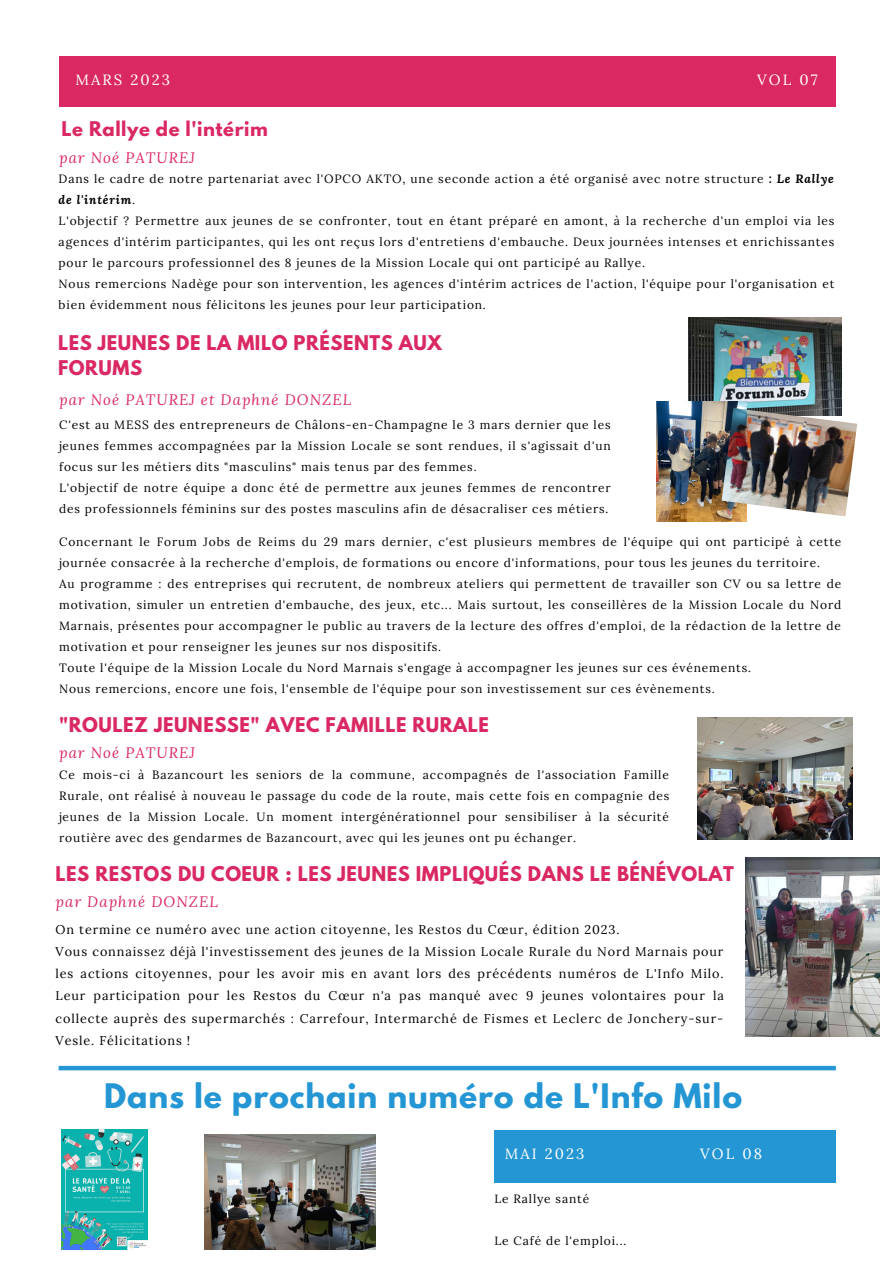
<style>
.page{position:relative;width:893px;height:1264px;background:#fff}
.page>*{position:absolute;margin:0;border:0;box-sizing:border-box;transform-origin:0 0}
.t1{font:700 30px "League Spartan";letter-spacing:.03em;color:#2496d4}
.t2{font:700 18px/24.8px "League Spartan";letter-spacing:.03em;color:#da2862}
.t3{font:italic 15px "Lora";letter-spacing:.07em;color:#da2862}
.t4{font:14.85px "Lora";letter-spacing:.14em;color:#fff}
.t5{font:12.6px/22px "Lora";letter-spacing:.07em;color:#000;text-align:justify}
.t6{font:12px/21px "Lora";letter-spacing:.07em;color:#000}
.s1{font-weight:700;font-style:italic}
</style>
<div class="page">
<div style="left:59px;top:56px;width:776px;height:51px;background:#da2862"></div>
<img style="left:689px;top:318px;width:152px;height:90px">
<div style="left:494px;top:1130px;width:341px;height:52px;background:#2496d4"></div>
<div style="left:59px;top:1065px;width:776px;height:5px;background:#2496d4"></div>
<img style="left:745px;top:857px;width:134px;height:179px">
<img style="left:656px;top:401px;width:90px;height:120px">
<img style="left:721px;top:408px;width:136px;height:108px">
<img style="left:62px;top:1129px;width:85px;height:120px">
<img style="left:204px;top:1134px;width:171px;height:115px">
<img style="left:697px;top:717px;width:155px;height:122px">
<p class="t4" style="left:75px;top:70px;width:96px">MARS 2023</p>
<p class="t4" style="left:757px;top:70px;width:62px">VOL 07</p>
<p class="t2" style="left:62px;top:118px;width:208px">Le Rallye de l'intérim</p>
<p class="t3" style="left:59px;top:147px;width:137px">par Noé PATUREJ</p>
<p class="t6" style="left:59px;top:168px;width:776px">Dans le cadre de notre partenariat avec l'OPCO AKTO, une seconde action a été organisé avec notre structure <span class="s1">: Le Rallye de l'intérim</span>.</p>
<p class="t6" style="left:59px;top:210px;width:777px;text-align:justify">L'objectif ? Permettre aux jeunes de se confronter, tout en étant préparé en amont, à la recherche d'un emploi via les agences d'intérim participantes, qui les ont reçus lors d'entretiens d'embauche. Deux journées intenses et enrichissantes pour le parcours professionnel des 8 jeunes de la Mission Locale qui ont participé au Rallye.</p>
<p class="t6" style="left:59px;top:273px;width:777px">Nous remercions Nadège pour son intervention, les agences d'intérim actrices de l'action, l'équipe pour l'organisation et bien évidemment nous félicitons les jeunes pour leur participation.</p>
<p class="t2" style="left:58px;top:333px;width:385px">LES JEUNES DE LA MILO PRÉSENTS AUX<br>FORUMS</p>
<p class="t3" style="left:59px;top:389px;width:294px">par Noé PATUREJ et Daphné DONZEL</p>
<p class="t6" style="left:59px;top:414px;width:553px;text-align:justify">C'est au MESS des entrepreneurs de Châlons-en-Champagne le 3 mars dernier que les jeunes femmes accompagnées par la Mission Locale se sont rendues, il s'agissait d'un focus sur les métiers dits "masculins" mais tenus par des femmes.</p>
<p class="t6" style="left:59px;top:477px;width:553px">L'objectif de notre équipe a donc été de permettre aux jeunes femmes de rencontrer des professionnels féminins sur des postes masculins afin de désacraliser ces métiers.</p>
<p class="t6" style="left:59px;top:531px;width:783px">Concernant le Forum Jobs de Reims du 29 mars dernier, c'est plusieurs membres de l'équipe qui ont participé à cette journée consacrée à la recherche d'emplois, de formations ou encore d'informations, pour tous les jeunes du territoire.</p>
<p class="t6" style="left:59px;top:573px;width:783px;text-align:justify">Au programme : des entreprises qui recrutent, de nombreux ateliers qui permettent de travailler son CV ou sa lettre de motivation, simuler un entretien d'embauche, des jeux, etc... Mais surtout, les conseillères de la Mission Locale du Nord Marnais, présentes pour accompagner le public au travers de la lecture des offres d'emploi, de la rédaction de la lettre de motivation et pour renseigner les jeunes sur nos dispositifs.</p>
<p class="t6" style="left:59px;top:657px;width:693px">Toute l'équipe de la Mission Locale du Nord Marnais s'engage à accompagner les jeunes sur ces événements.</p>
<p class="t6" style="left:59px;top:678px;width:657px">Nous remercions, encore une fois, l'ensemble de l'équipe pour son investissement sur ces évènements.</p>
<p class="t2" style="left:59px;top:714px;width:431px">"ROULEZ JEUNESSE" AVEC FAMILLE RURALE</p>
<p class="t3" style="left:59px;top:742px;width:137px">par Noé PATUREJ</p>
<p class="t6" style="left:59px;top:763px;width:611px;text-align:justify">Ce mois-ci à Bazancourt les seniors de la commune, accompagnés de l'association Famille Rurale, ont réalisé à nouveau le passage du code de la route, mais cette fois en compagnie des jeunes de la Mission Locale. Un moment intergénérationnel pour sensibiliser à la sécurité routière avec des gendarmes de Bazancourt, avec qui les jeunes ont pu échanger.</p>
<p class="t2" style="left:56px;top:863px;width:679px">LES RESTOS DU COEUR : LES JEUNES IMPLIQUÉS DANS LE BÉNÉVOLAT</p>
<p class="t3" style="left:56px;top:891px;width:164px">par Daphné DONZEL</p>
<p class="t5" style="left:56px;top:918px;width:565px">On termine ce numéro avec une action citoyenne, les Restos du Cœur, édition 2023.</p>
<p class="t5" style="left:56px;top:940px;width:669px">Vous connaissez déjà l'investissement des jeunes de la Mission Locale Rurale du Nord Marnais pour les actions citoyennes, pour les avoir mis en avant lors des précédents numéros de L'Info Milo.<br>Leur participation pour les Restos du Cœur n'a pas manqué avec 9 jeunes volontaires pour la collecte auprès des supermarchés : Carrefour, Intermarché de Fismes et Leclerc de Jonchery-sur-Vesle. Félicitations !</p>
<p class="t1" style="left:104px;top:1080px;width:639px">Dans le prochain numéro de L'Info Milo</p>
<p class="t4" style="left:505px;top:1144px;width:81px">MAI 2023</p>
<p class="t4" style="left:700px;top:1144px;width:63px">VOL 08</p>
<p class="t6" style="left:494px;top:1187px;width:96px">Le Rallye santé</p>
<p class="t6" style="left:494px;top:1229px;width:133px">Le Café de l'emploi...</p>
</div>
